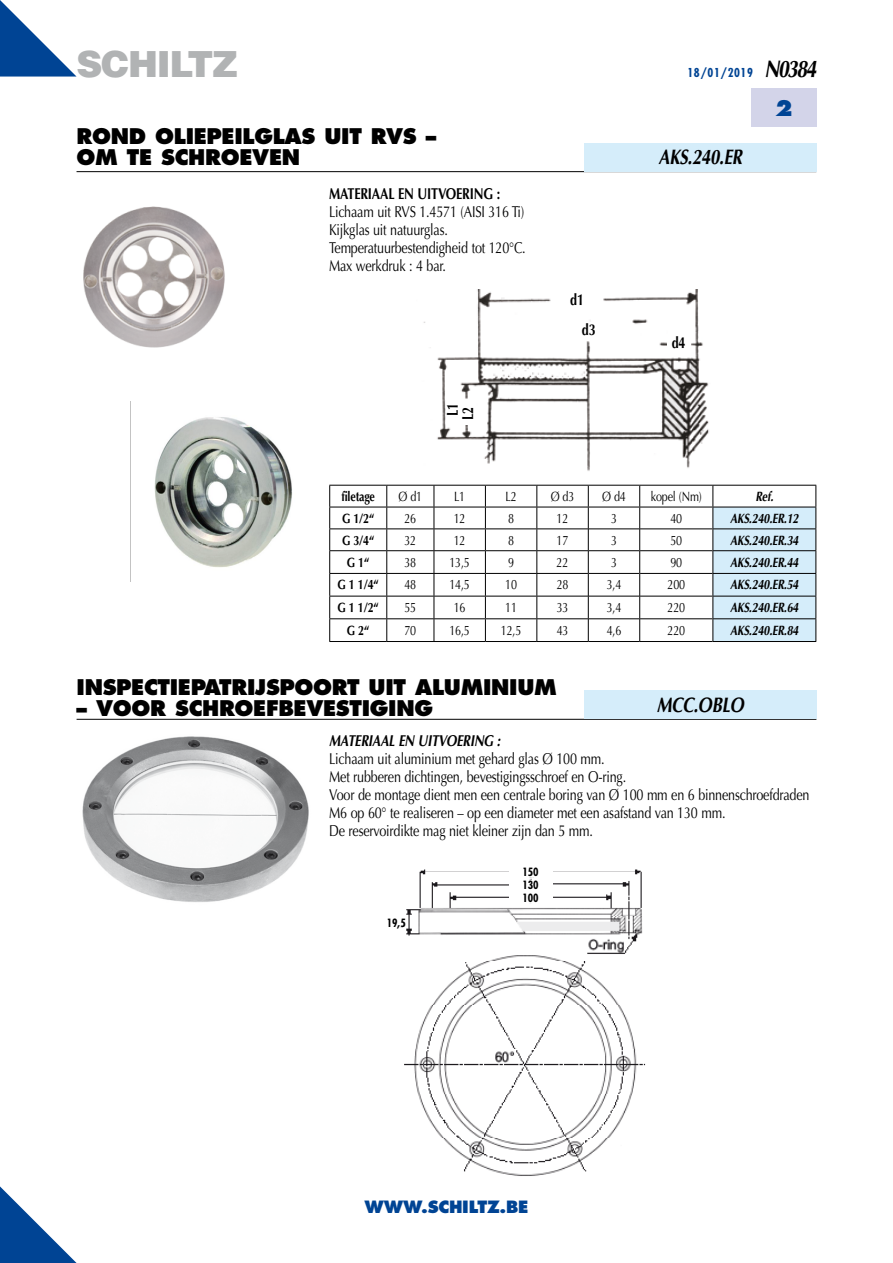
<style>
.page{position:relative;width:893px;height:1263px;background:#fff}
.page>*{position:absolute;margin:0;border:0;box-sizing:border-box;transform-origin:0 0}
.t1{font:900 36px "Helvetica";letter-spacing:-.035em;color:#b1b3b4}
.t2{font:800 21px/21px "Futura";letter-spacing:-.015em;color:#000}
.t3{font:italic 700 21px "Optima";letter-spacing:-.015em;color:#000;scale:.8 1}
.t4{font:800 21px "Futura";color:#004494}
.t5{font:800 16.5px "Futura";letter-spacing:-.015em;color:#004494}
.t6{font:15.75px/18px "Optima";letter-spacing:-.015em;color:#000;scale:.8 1}
.t7{font:700 15.75px/29.7px "Optima";letter-spacing:-.015em;color:#000;scale:.8 1}
.t8{font:italic 700 15.75px "Optima";letter-spacing:-.015em;color:#000;scale:.8 1}
.t9{font:13.5px "Optima";letter-spacing:-.015em;color:#000;scale:.8 1}
.t10{font:italic 700 13.5px "Optima";letter-spacing:-.015em;color:#000;scale:.8 1}
.t11{font:700 13.5px "Optima";letter-spacing:-.015em;color:#000;scale:.8 1}
.t12{font:700 condensed 12px "Futura";letter-spacing:.05em;color:#004494}
.t13{font:700 condensed 11.1px/13px "Futura";color:#000;text-align:justify}
.s1{font-family:"Optima";font-style:italic;font-stretch:normal;font-size:24px;color:#000}
</style>
<div class="page">
<svg style="left:0;top:1186px;width:77px;height:77px"></svg>
<hr style="left:77px;top:171px;width:739px;height:1px;background:#000">
<div style="left:751px;top:89px;width:65px;height:38px;background:#d3d4e9"></div>
<svg style="left:0;top:0;width:77px;height:77px"></svg>
<div style="left:584px;top:143px;width:232px;height:28px;background:#d5edfa"></div>
<hr style="left:77px;top:719px;width:739px;height:1px;background:#000">
<div style="left:584px;top:690px;width:232px;height:29px;background:#d5edfa"></div>
<img style="left:82px;top:736px;width:227px;height:166px">
<img style="left:400px;top:869px;width:246px;height:307px">
<div style="left:509px;top:867px;width:43px;height:10px;background:#fff"></div>
<div style="left:509px;top:880px;width:43px;height:9px;background:#fff"></div>
<div style="left:509px;top:893px;width:43px;height:9px;background:#fff"></div>
<div style="left:363px;top:918px;width:43px;height:9px;background:#fff"></div>
<img style="left:83px;top:206px;width:142px;height:142px">
<img style="left:423px;top:289px;width:286px;height:182px">
<hr style="left:329px;top:641px;width:58px;height:1px;background:#000">
<hr style="left:387px;top:641px;width:47px;height:1px;background:#000">
<hr style="left:434px;top:641px;width:51px;height:1px;background:#000">
<hr style="left:485px;top:641px;width:52px;height:1px;background:#000">
<hr style="left:537px;top:641px;width:51px;height:1px;background:#000">
<hr style="left:588px;top:641px;width:52px;height:1px;background:#000">
<hr style="left:640px;top:641px;width:72px;height:1px;background:#000">
<svg style="left:329px;top:485px;width:487px;height:156px"></svg>
<hr style="left:712px;top:641px;width:104px;height:1px;background:#000">
<div style="left:565px;top:293px;width:24px;height:17px;background:#fff"></div>
<div style="left:577px;top:323px;width:23px;height:17px;background:#fff"></div>
<div style="left:667px;top:336px;width:23px;height:17px;background:#fff"></div>
<div style="left:446px;top:398px;width:14px;height:23px;background:#fff"></div>
<div style="left:462px;top:401px;width:14px;height:24px;background:#fff"></div>
<img style="left:154px;top:417px;width:138px;height:151px">
<h1 class="t1" style="left:77px;top:40px;width:163px">SCHILTZ</h1>
<h2 class="t2" style="left:77px;top:125px;width:361px">ROND OLIEPEILGLAS UIT RVS –<br>OM TE SCHROEVEN</h2>
<p class="t7" style="left:329px;top:179px;width:215px">MATERIAAL EN UITVOERING :</p>
<p class="t6" style="left:329px;top:202px;width:247px">Lichaam uit RVS 1.4571 (AISI 316 Ti)<br>Kijkglas uit natuurglas.<br>Temperatuurbestendigheid tot 120°C.<br>Max werkdruk : 4 bar.</p>
<p class="t7" style="left:445px;top:420px;width:22px;line-height:15.5px;rotate:-90deg">L1<br>L2</p>
<p class="t7" style="left:582px;top:285px;width:19px;text-indent:-12px">d1 d3</p>
<p class="t12" style="left:687px;top:65px;width:130px">18/01/2019 <span class="s1">N0384</span></p>
<h2 class="t3" style="left:658px;top:145px;width:106px">AKS.240.ER</h2>
<h2 class="t4" style="left:775px;top:95px;width:19px">2</h2>
<p class="t7" style="left:672px;top:328px;width:19px">d4</p>
<p class="t11" style="left:341px;top:489px;width:43px">filetage</p>
<p class="t9" style="left:398px;top:489px;width:31px">Ø d1</p>
<p class="t9" style="left:454px;top:489px;width:16px">L1</p>
<p class="t9" style="left:505px;top:489px;width:16px">L2</p>
<p class="t9" style="left:551px;top:489px;width:31px">Ø d3</p>
<p class="t9" style="left:602px;top:489px;width:31px">Ø d4</p>
<p class="t9" style="left:651px;top:489px;width:65px">kopel (Nm)</p>
<p class="t10" style="left:755px;top:489px;width:24px">Ref.</p>
<p class="t11" style="left:342px;top:510px;width:42px">G 1/2“</p>
<p class="t9" style="left:404px;top:510px;width:16px">26</p>
<p class="t9" style="left:454px;top:510px;width:16px">12</p>
<p class="t9" style="left:508px;top:510px;width:9px">8</p>
<p class="t9" style="left:557px;top:510px;width:16px">12</p>
<p class="t9" style="left:611px;top:510px;width:9px">3</p>
<p class="t9" style="left:670px;top:510px;width:16px">40</p>
<p class="t10" style="left:730px;top:510px;width:87px">AKS.240.ER.12</p>
<p class="t11" style="left:342px;top:532px;width:42px">G 3/4“</p>
<p class="t9" style="left:404px;top:532px;width:16px">32</p>
<p class="t9" style="left:454px;top:532px;width:16px">12</p>
<p class="t9" style="left:508px;top:532px;width:9px">8</p>
<p class="t9" style="left:557px;top:532px;width:16px">17</p>
<p class="t9" style="left:611px;top:532px;width:9px">3</p>
<p class="t9" style="left:670px;top:532px;width:16px">50</p>
<p class="t10" style="left:730px;top:532px;width:87px">AKS.240.ER.34</p>
<p class="t11" style="left:347px;top:554px;width:30px">G 1“</p>
<p class="t9" style="left:404px;top:554px;width:16px">38</p>
<p class="t9" style="left:449px;top:554px;width:27px">13,5</p>
<p class="t9" style="left:508px;top:554px;width:9px">9</p>
<p class="t9" style="left:557px;top:554px;width:16px">22</p>
<p class="t9" style="left:611px;top:554px;width:9px">3</p>
<p class="t9" style="left:670px;top:554px;width:16px">90</p>
<p class="t10" style="left:730px;top:554px;width:87px">AKS.240.ER.44</p>
<p class="t11" style="left:337px;top:577px;width:53px">G 1 1/4“</p>
<p class="t9" style="left:404px;top:577px;width:16px">48</p>
<p class="t9" style="left:449px;top:577px;width:27px">14,5</p>
<p class="t9" style="left:505px;top:577px;width:16px">10</p>
<p class="t9" style="left:557px;top:577px;width:16px">28</p>
<p class="t9" style="left:607px;top:577px;width:20px">3,4</p>
<p class="t9" style="left:667px;top:577px;width:24px">200</p>
<p class="t10" style="left:730px;top:577px;width:87px">AKS.240.ER.54</p>
<p class="t11" style="left:337px;top:599px;width:53px">G 1 1/2“</p>
<p class="t9" style="left:404px;top:599px;width:16px">55</p>
<p class="t9" style="left:454px;top:599px;width:16px">16</p>
<p class="t9" style="left:505px;top:599px;width:16px">11</p>
<p class="t9" style="left:557px;top:599px;width:16px">33</p>
<p class="t9" style="left:607px;top:599px;width:20px">3,4</p>
<p class="t9" style="left:667px;top:599px;width:24px">220</p>
<p class="t10" style="left:730px;top:599px;width:87px">AKS.240.ER.64</p>
<p class="t11" style="left:347px;top:622px;width:30px">G 2“</p>
<p class="t9" style="left:404px;top:622px;width:16px">70</p>
<p class="t9" style="left:449px;top:622px;width:27px">16,5</p>
<p class="t9" style="left:501px;top:622px;width:27px">12,5</p>
<p class="t9" style="left:557px;top:622px;width:16px">43</p>
<p class="t9" style="left:607px;top:622px;width:20px">4,6</p>
<p class="t9" style="left:667px;top:622px;width:24px">220</p>
<p class="t10" style="left:730px;top:622px;width:87px">AKS.240.ER.84</p>
<h2 class="t2" style="left:77px;top:676px;width:482px">INSPECTIEPATRIJSPOORT UIT ALUMINIUM</h2>
<h2 class="t2" style="left:77px;top:697px;width:358px">– VOOR SCHROEFBEVESTIGING</h2>
<p class="t8" style="left:329px;top:732px;width:215px">MATERIAAL EN UITVOERING :</p>
<p class="t6" style="left:329px;top:750px;width:602px">Lichaam uit aluminium met gehard glas Ø 100 mm.<br>Met rubberen dichtingen, bevestigingsschroef en O-ring.<br>Voor de montage dient men een centrale boring van Ø 100 mm en 6 binnenschroefdraden M6 op 60° te realiseren – op een diameter met een asafstand van 130 mm.<br>De reservoirdikte mag niet kleiner zijn dan 5 mm.</p>
<p class="t13" style="left:522px;top:866px;width:18px">150<br>130<br>100</p>
<p class="t13" style="left:387px;top:916px;width:21px">19,5</p>
<h2 class="t3" style="left:657px;top:692px;width:110px">MCC.OBLO</h2>
<p class="t5" style="left:365px;top:1197px;width:165px">WWW.SCHILTZ.BE</p>
</div>
